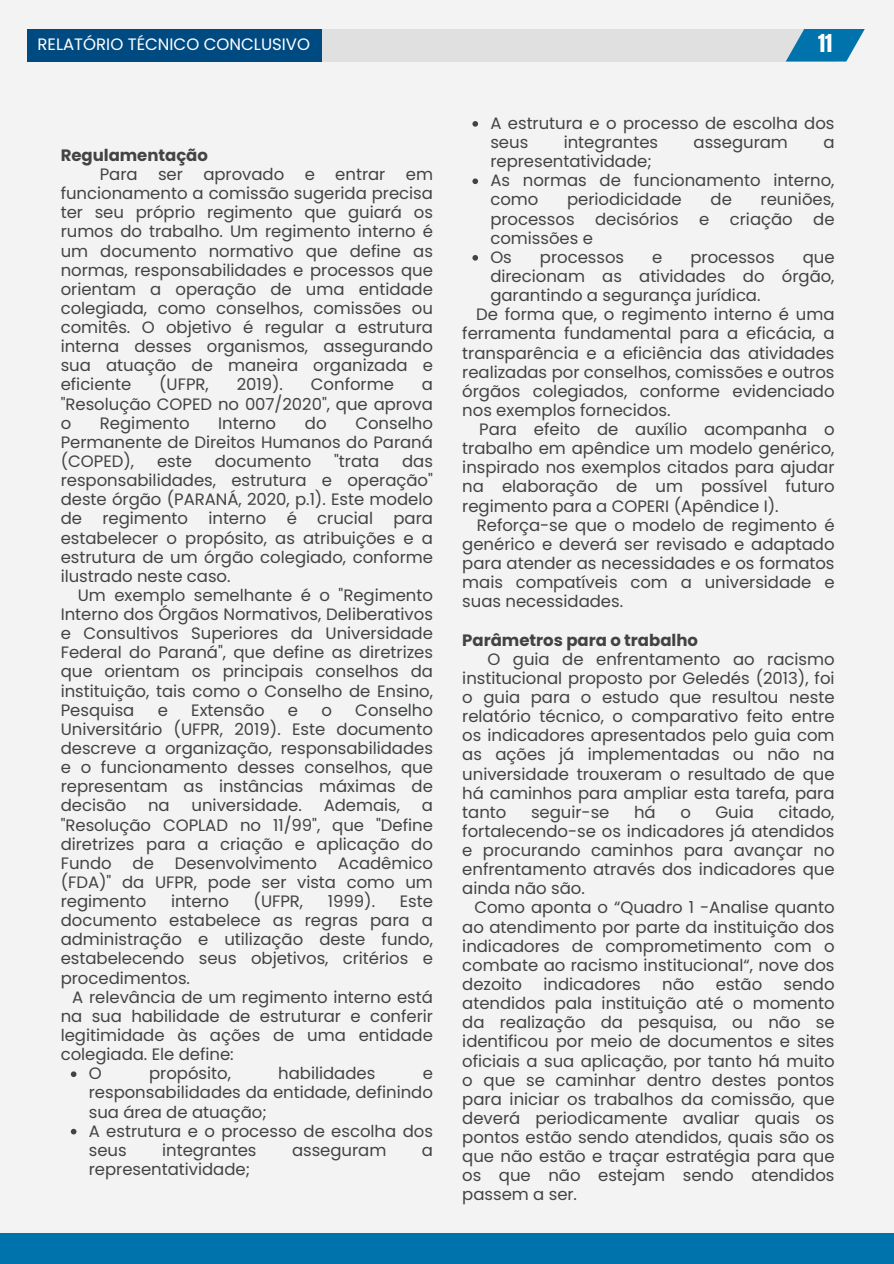
<style>
.page{position:relative;width:894px;height:1264px;background:#fff}
.page>*{position:absolute;margin:0;border:0;box-sizing:border-box;transform-origin:0 0}
.t1{font:21px "Anton";color:#fff}
.t2{font:16.5px/19.2px "Poppins";color:#424343;text-align:justify}
.t3{font:700 16.5px "Poppins";color:#424343}
.t4{font:16.5px "Poppins";color:#fff}
</style>
<div class="page">
<div style="left:0;top:0;width:893px;height:1263px;background:#f3f3f3"></div>
<div style="left:293px;top:29px;width:541px;height:33px;background:#e0e0e0"></div>
<svg style="left:785px;top:29px;width:79px;height:33px"></svg>
<div style="left:27px;top:29px;width:294px;height:33px;background:#004a82"></div>
<div style="left:0;top:1233px;width:893px;height:30px;background:#0073ad"></div>
<svg style="left:71px;top:1071px;width:5px;height:6px"></svg>
<svg style="left:71px;top:1128px;width:5px;height:6px"></svg>
<svg style="left:472px;top:121px;width:6px;height:6px"></svg>
<svg style="left:472px;top:178px;width:6px;height:6px"></svg>
<svg style="left:472px;top:255px;width:6px;height:6px"></svg>
<p class="t4" style="left:38px;top:33px;width:274px">RELATÓRIO TÉCNICO CONCLUSIVO</p>
<p class="t1" style="left:818px;top:28px;width:15px">11</p>
<p class="t3" style="left:61px;top:143px;width:149px">Regulamentação</p>
<p class="t2" style="left:61px;top:165px;width:373px;text-indent:39px">Para ser aprovado e entrar em funcionamento a comissão sugerida precisa ter seu próprio regimento que guiará os rumos do trabalho. Um regimento interno é um documento normativo que define as normas, responsabilidades e processos que orientam a operação de uma entidade colegiada, como conselhos, comissões ou comitês. O objetivo é regular a estrutura interna desses organismos, assegurando sua atuação de maneira organizada e eficiente</p>
<p class="t2" style="left:159px;top:375px;width:51px">(UFPR,</p>
<p class="t2" style="left:237px;top:375px;width:48px">2019).</p>
<p class="t2" style="left:311px;top:375px;width:84px">Conforme</p>
<p class="t2" style="left:61px;top:375px;width:373px;text-indent:361px">a "Resolução COPED no 007/2020", que aprova o</p>
<p class="t2" style="left:100px;top:413px;width:91px">Regimento</p>
<p class="t2" style="left:218px;top:413px;width:59px">Interno</p>
<p class="t2" style="left:305px;top:413px;width:23px">do</p>
<p class="t2" style="left:61px;top:413px;width:373px;text-indent:294px">Conselho Permanente de Direitos Humanos do Paraná (COPED),</p>
<p class="t2" style="left:157px;top:451px;width:36px">este</p>
<p class="t2" style="left:215px;top:451px;width:98px">documento</p>
<p class="t2" style="left:334px;top:451px;width:47px">"trata</p>
<p class="t2" style="left:61px;top:451px;width:373px;text-indent:341px">das responsabilidades, estrutura e operação" deste órgão (PARANÁ, 2020, p.1). Este modelo de regimento interno é crucial para estabelecer o propósito, as atribuições e a estrutura de um órgão colegiado, conforme ilustrado neste caso.</p>
<p class="t2" style="left:61px;top:585px;width:373px;text-indent:17px">Um exemplo semelhante é o "Regimento Interno dos Órgãos Normativos, Deliberativos e Consultivos Superiores da Universidade Federal do Paraná", que define as diretrizes que orientam os principais conselhos da instituição, tais como o Conselho de Ensino, Pesquisa</p>
<p class="t2" style="left:61px;top:700px;width:373px;text-indent:294px">Conselho Universitário (UFPR, 2019). Este documento descreve a organização, responsabilidades e o funcionamento desses conselhos, que representam as instâncias máximas de decisão</p>
<p class="t2" style="left:158px;top:700px;width:12px">e</p>
<p class="t2" style="left:191px;top:700px;width:75px">Extensão</p>
<p class="t2" style="left:288px;top:700px;width:12px">e</p>
<p class="t2" style="left:321px;top:700px;width:12px">o</p>
<p class="t2" style="left:148px;top:796px;width:23px">na</p>
<p class="t2" style="left:191px;top:796px;width:112px">universidade.</p>
<p class="t2" style="left:323px;top:796px;width:78px">Ademais,</p>
<p class="t2" style="left:61px;top:796px;width:373px;text-indent:361px">a "Resolução COPLAD no 11/99", que "Define diretrizes para a criação e aplicação do Fundo</p>
<p class="t2" style="left:61px;top:853px;width:373px;text-indent:277px">Acadêmico (FDA)" da UFPR, pode ser vista como um regimento</p>
<p class="t2" style="left:132px;top:853px;width:23px">de</p>
<p class="t2" style="left:175px;top:853px;width:144px">Desenvolvimento</p>
<p class="t2" style="left:171px;top:891px;width:59px">interno</p>
<p class="t2" style="left:253px;top:891px;width:51px">(UFPR,</p>
<p class="t2" style="left:328px;top:891px;width:49px">1999).</p>
<p class="t2" style="left:61px;top:891px;width:373px;text-indent:339px">Este documento estabelece as regras para a administração e utilização deste fundo, estabelecendo seus objetivos, critérios e procedimentos.</p>
<p class="t2" style="left:72px;top:987px;width:362px">A relevância de um regimento interno está</p>
<p class="t2" style="left:61px;top:1006px;width:373px">na sua habilidade de estruturar e conferir</p>
<p class="t2" style="left:61px;top:1025px;width:373px">legitimidade às ações de uma entidade</p>
<p class="t2" style="left:61px;top:1044px;width:174px">colegiada. Ele define:</p>
<p class="t2" style="left:89px;top:1063px;width:14px">O</p>
<p class="t2" style="left:149px;top:1063px;width:83px">propósito,</p>
<p class="t2" style="left:278px;top:1063px;width:98px">habilidades</p>
<p class="t2" style="left:89px;top:1063px;width:345px;text-align:left;text-indent:334px">e responsabilidades da entidade, definindo sua área de atuação;<br>A estrutura e o processo de escolha dos seus</p>
<p class="t2" style="left:162px;top:1140px;width:96px">integrantes</p>
<p class="t2" style="left:292px;top:1140px;width:96px">asseguram</p>
<p class="t2" style="left:421px;top:1140px;width:13px">a</p>
<p class="t2" style="left:89px;top:1159px;width:163px">representatividade;</p>
<p class="t2" style="left:490px;top:114px;width:345px">A estrutura e o processo de escolha dos seus</p>
<p class="t2" style="left:563px;top:133px;width:96px">integrantes</p>
<p class="t2" style="left:693px;top:133px;width:96px">asseguram</p>
<p class="t2" style="left:823px;top:133px;width:13px">a</p>
<p class="t2" style="left:490px;top:152px;width:345px;text-align:left">representatividade;<br>As normas de funcionamento interno, como</p>
<p class="t2" style="left:490px;top:190px;width:345px;text-align:left;text-indent:270px">reuniões, processos decisórios e criação de comissões e<br>Os</p>
<p class="t2" style="left:567px;top:190px;width:116px">periodicidade</p>
<p class="t2" style="left:710px;top:190px;width:23px">de</p>
<p class="t2" style="left:539px;top:247px;width:86px">processos</p>
<p class="t2" style="left:652px;top:247px;width:12px">e</p>
<p class="t2" style="left:690px;top:247px;width:86px">processos</p>
<p class="t2" style="left:802px;top:247px;width:33px">que</p>
<p class="t2" style="left:490px;top:267px;width:345px">direcionam as atividades do órgão,</p>
<p class="t2" style="left:490px;top:286px;width:271px">garantindo a segurança jurídica.</p>
<p class="t2" style="left:476px;top:305px;width:360px">De forma que, o regimento interno é uma</p>
<p class="t2" style="left:462px;top:324px;width:373px">ferramenta fundamental para a eficácia, a</p>
<p class="t2" style="left:462px;top:343px;width:373px">transparência e a eficiência das atividades</p>
<p class="t2" style="left:462px;top:362px;width:373px">realizadas por conselhos, comissões e outros</p>
<p class="t2" style="left:462px;top:381px;width:373px">órgãos colegiados, conforme evidenciado</p>
<p class="t2" style="left:462px;top:400px;width:210px">nos exemplos fornecidos.</p>
<p class="t2" style="left:479px;top:420px;width:357px">Para efeito de auxílio acompanha o</p>
<p class="t2" style="left:462px;top:439px;width:373px">trabalho em apêndice um modelo genérico,</p>
<p class="t2" style="left:462px;top:458px;width:373px">inspirado nos exemplos citados para ajudar</p>
<p class="t2" style="left:462px;top:477px;width:373px">na elaboração de um possível futuro</p>
<p class="t2" style="left:462px;top:496px;width:318px">regimento para a COPERI (Apêndice I).</p>
<p class="t2" style="left:476px;top:515px;width:359px">Reforça-se que o modelo de regimento é</p>
<p class="t2" style="left:462px;top:534px;width:373px">genérico e deverá ser revisado e adaptado</p>
<p class="t2" style="left:462px;top:553px;width:373px">para atender as necessidades e os formatos</p>
<p class="t2" style="left:462px;top:573px;width:373px">mais compatíveis com a universidade e</p>
<p class="t2" style="left:462px;top:592px;width:162px">suas necessidades.</p>
<p class="t3" style="left:462px;top:628px;width:237px">Parâmetros para o trabalho</p>
<p class="t2" style="left:462px;top:649px;width:373px;text-indent:25px">O guia de enfrentamento ao racismo institucional proposto por Geledés (2013), foi o guia para o estudo que resultou neste relatório técnico, o comparativo feito entre os indicadores apresentados pelo guia com as ações já implementadas ou não na universidade trouxeram o resultado de que há caminhos para ampliar esta tarefa, para tanto</p>
<p class="t2" style="left:531px;top:802px;width:80px">seguir-se</p>
<p class="t2" style="left:634px;top:802px;width:23px">há</p>
<p class="t2" style="left:680px;top:802px;width:12px">o</p>
<p class="t2" style="left:715px;top:802px;width:40px">Guia</p>
<p class="t2" style="left:462px;top:802px;width:373px;text-indent:316px">citado, fortalecendo-se os indicadores já atendidos e procurando caminhos para avançar no enfrentamento através dos indicadores que ainda não são.</p>
<p class="t2" style="left:462px;top:898px;width:373px;text-indent:12px">Como aponta o “Quadro 1 -Analise quanto ao atendimento por parte da instituição dos indicadores de comprometimento com o combate ao racismo institucional“, nove dos dezoito</p>
<p class="t2" style="left:543px;top:974px;width:99px">indicadores</p>
<p class="t2" style="left:662px;top:974px;width:34px">não</p>
<p class="t2" style="left:715px;top:974px;width:48px">estão</p>
<p class="t2" style="left:462px;top:974px;width:373px;text-indent:321px">sendo atendidos pala instituição até o momento da realização da pesquisa, ou não se identificou por meio de documentos e sites oficiais a sua aplicação, por tanto há muito o que se caminhar dentro destes pontos para iniciar os trabalhos da comissão, que deverá periodicamente avaliar quais os pontos estão sendo atendidos, quais são os que não estão e traçar estratégia para que os que não estejam sendo atendidos passem a ser.</p>
</div>
